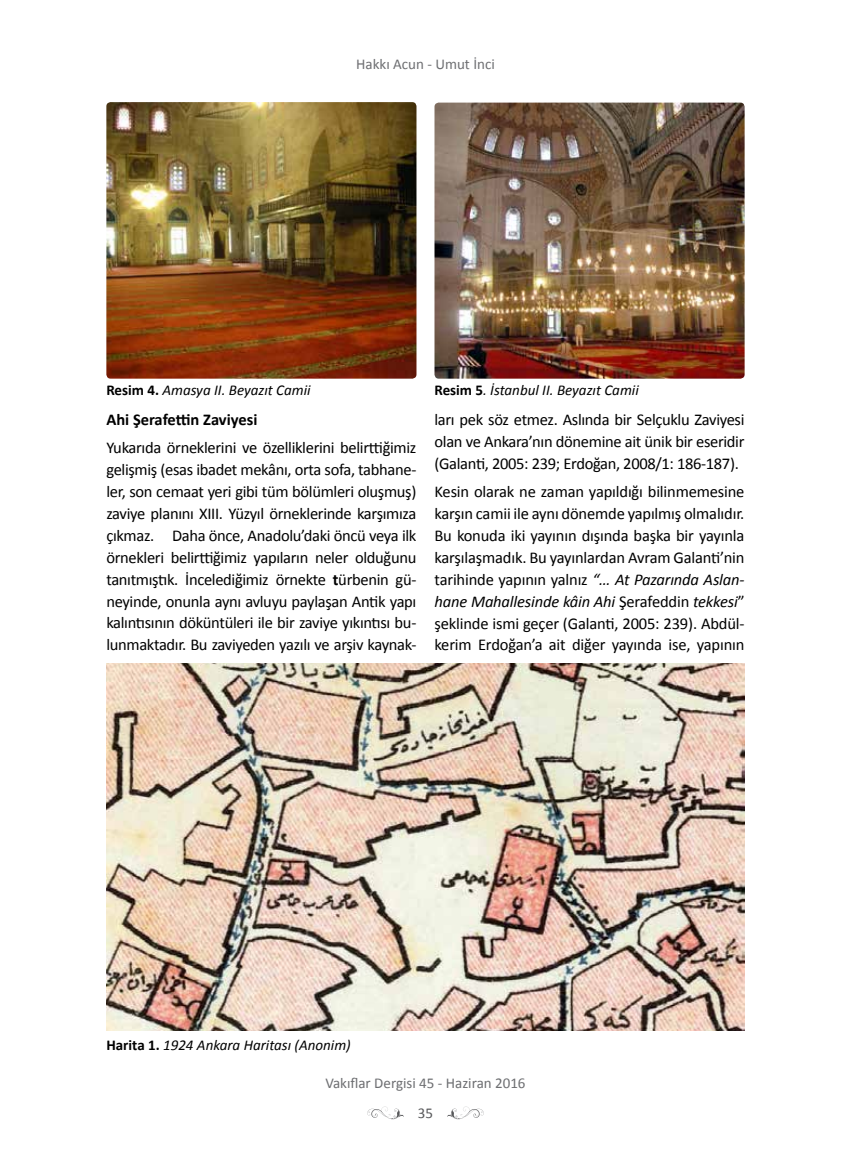
<style>
.page{position:relative;width:851px;height:1170px;background:#fff}
.page>*{position:absolute;margin:0;border:0;box-sizing:border-box;transform-origin:0 0}
.t1{font:16.5px/21.9px "Calibri";letter-spacing:-.02em;color:#000;text-align:justify}
.t2{font:700 16.5px "Calibri";color:#000}
.t3{font:italic 15px "Calibri";color:#000}
.t4{font:15px "Calibri";color:#6d6e71}
.t5{font:15px "Calibri";color:#58595b}
.s1{font-weight:700;font-style:normal}
.s2{font-weight:700}
.s3{font-style:italic}
</style>
<div class="page">
<svg style="left:367px;top:1106px;width:37px;height:14px"></svg>
<svg style="left:447px;top:1106px;width:37px;height:14px"></svg>
<img style="left:106px;top:102px;width:310px;height:276px">
<img style="left:434px;top:103px;width:310px;height:275px">
<img style="left:106px;top:663px;width:638px;height:367px">
<p class="t4" style="left:356px;top:54px;width:140px">Hakkı Acun - Umut İnci</p>
<p class="t3" style="left:106px;top:380px;width:206px"><span class="s1">Resim 4.</span> Amasya II. Beyazıt Camii</p>
<p class="t3" style="left:434px;top:380px;width:206px"><span class="s1">Resim 5</span>. İstanbul II. Beyazıt Camii</p>
<p class="t2" style="left:106px;top:409px;width:152px">Ahi Şerafettin Zaviyesi</p>
<p class="t1" style="left:106px;top:437px;width:311px">Yukarıda örneklerini ve özelliklerini belirttiğimiz gelişmiş (esas ibadet mekânı, orta sofa, tabhane&shy;ler, son cemaat yeri gibi tüm bölümleri oluşmuş) zaviye planını XIII. Yüzyıl örneklerinde karşımıza çıkmaz. Daha önce, Anadolu’daki öncü veya ilk örnekleri belirttiğimiz yapıların neler olduğunu tanıtmıştık. İncelediğimiz örnekte <span class="s2">t</span>ürbenin gü&shy;neyinde, onunla aynı avluyu paylaşan Antik yapı kalıntısının döküntüleri ile bir zaviye yıkıntısı bu&shy;lunmaktadır. Bu zaviyeden yazılı ve arşiv kaynak-</p>
<p class="t1" style="left:434px;top:408px;width:311px">ları pek söz etmez. Aslında bir Selçuklu Zaviyesi olan ve Ankara’nın dönemine ait ünik bir eseridir (Galanti, 2005: 239; Erdoğan, 2008/1: 186-187).</p>
<p class="t1" style="left:434px;top:480px;width:311px">Kesin olarak ne zaman yapıldığı bilinmemesine karşın camii ile aynı dönemde yapılmış olmalıdır.<br>Bu konuda iki yayının dışında başka bir yayınla karşılaşmadık. Bu yayınlardan Avram Galanti’nin tarihinde yapının yalnız <span class="s3">“… At Pazarında Aslan&shy;hane Mahallesinde kâin Ahi</span> Şerafeddin <span class="s3">tekkesi</span>” şeklinde ismi geçer (Galanti, 2005: 239). Abdül&shy;kerim Erdoğan’a ait diğer yayında ise, yapının</p>
<p class="t3" style="left:106px;top:1034px;width:246px"><span class="s1">Harita 1.</span> 1924 Ankara Haritası (Anonim)</p>
<p class="t4" style="left:325px;top:1073px;width:202px">Vakıflar Dergisi 45 - Haziran 2016</p>
<p class="t5" style="left:418px;top:1103px;width:17px">35</p>
</div>
